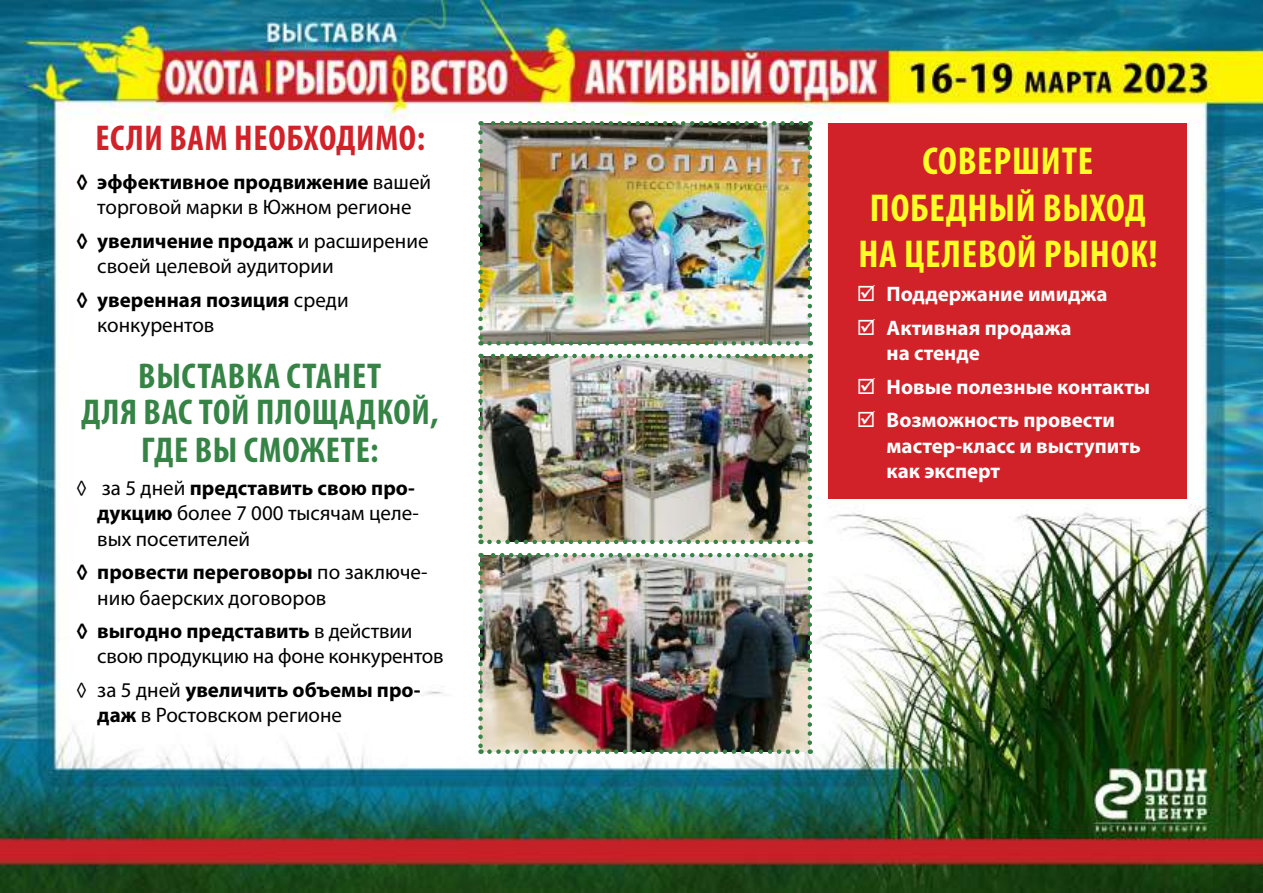
<style>
.page{position:relative;width:1263px;height:893px;background:#fff}
.page>*{position:absolute;margin:0;border:0;box-sizing:border-box;transform-origin:0 0}
.t1{font:700 condensed 39px/46.8px "Myriad Pro";letter-spacing:.02em;color:#ffff27;text-align:center}
.t2{font:700 condensed 36px/36.8px "Myriad Pro";letter-spacing:.02em;color:#358446;text-align:center}
.t3{font:700 condensed 36px "Myriad Pro";letter-spacing:.02em;color:#d12229}
.t4{font:21px/25.2px "Myriad Pro";color:#000}
.t5{font:700 21px/33.8px "Myriad Pro";color:#fff}
.t6{font:700 21px/25.2px "Myriad Pro";color:#000}
.s1{font-weight:700}
.s2{font-weight:400}
</style>
<div class="page">
<img style="left:0;top:0;width:1263px;height:893px">
<div style="left:828px;top:123px;width:359px;height:376px;background:#d12229"></div>
<img style="left:480px;top:123px;width:330px;height:220px">
<svg style="left:478px;top:132px;width:5px;height:213px"></svg>
<svg style="left:489px;top:341px;width:322px;height:4px"></svg>
<svg style="left:807px;top:121px;width:5px;height:213px"></svg>
<svg style="left:480px;top:121px;width:321px;height:5px"></svg>
<img style="left:480px;top:356px;width:330px;height:186px">
<svg style="left:478px;top:365px;width:5px;height:179px"></svg>
<svg style="left:489px;top:540px;width:322px;height:4px"></svg>
<svg style="left:807px;top:354px;width:5px;height:179px"></svg>
<svg style="left:480px;top:354px;width:321px;height:4px"></svg>
<img style="left:480px;top:555px;width:330px;height:197px">
<svg style="left:478px;top:564px;width:5px;height:190px"></svg>
<svg style="left:489px;top:749px;width:322px;height:5px"></svg>
<svg style="left:807px;top:553px;width:5px;height:190px"></svg>
<svg style="left:480px;top:553px;width:321px;height:4px"></svg>
<h2 class="t3" style="left:95px;top:116px;width:331px">ЕСЛИ ВАМ НЕОБХОДИМО:</h2>
<p class="t4" style="left:76px;top:169px;width:357px;text-align:center"><span class="s1">◊ эффективное продвижение</span> вашей торговой марки в Южном регионе</p>
<p class="t4" style="left:97px;top:228px;width:333px;text-indent:-21px"><span class="s1">◊ увеличение продаж</span> и расширение своей целевой аудитории</p>
<p class="t6" style="left:97px;top:286px;width:253px;text-indent:-21px">◊ уверенная позиция <span class="s2">среди конкурентов</span></p>
<h2 class="t2" style="left:81px;top:357px;width:359px">ВЫСТАВКА СТАНЕТ<br>ДЛЯ ВАС ТОЙ ПЛОЩАДКОЙ,<br>ГДЕ ВЫ СМОЖЕТЕ:</h2>
<p class="t4" style="left:97px;top:475px;width:323px;text-indent:-21px">◊ за 5 дней <span class="s1">представить свою про&shy;дукцию</span> более 7 000 тысячам целе&shy;вых посетителей</p>
<p class="t4" style="left:97px;top:559px;width:332px;text-indent:-21px"><span class="s1">◊ провести переговоры</span> по заключе&shy;нию баерских договоров</p>
<p class="t4" style="left:97px;top:618px;width:348px;text-indent:-21px"><span class="s1">◊ выгодно представить</span> в действии свою продукцию на фоне конкурентов</p>
<p class="t4" style="left:97px;top:677px;width:325px;text-indent:-21px">◊ за 5 дней <span class="s1">увеличить объемы про&shy;даж</span> в Ростовском регионе</p>
<h1 class="t1" style="left:858px;top:137px;width:301px">СОВЕРШИТЕ<br>ПОБЕДНЫЙ ВЫХОД<br>НА ЦЕЛЕВОЙ РЫНОК!</h1>
<p class="t5" style="left:886px;top:276px;width:223px">Поддержание имиджа<br>Активная продажа</p>
<p class="t5" style="left:886px;top:335px;width:265px">на стенде<br>Новые полезные контакты<br>Возможность провести</p>
<p class="t5" style="left:886px;top:432px;width:256px;line-height:25.2px">мастер-класс и выступить как эксперт</p>
</div>
